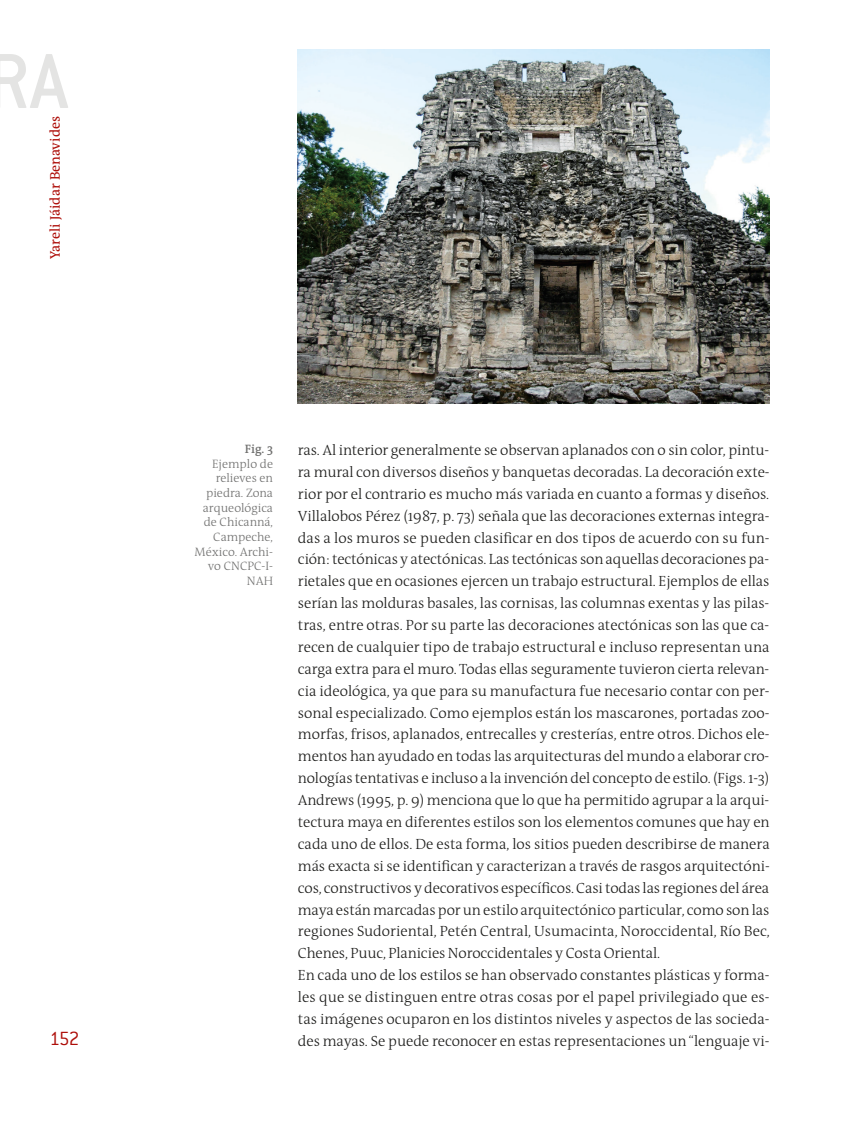
<style>
.page{position:relative;width:844px;height:1141px;background:#fff}
.page>*{position:absolute;margin:0;border:0;box-sizing:border-box;transform-origin:0 0}
.t1{font:500 85.58px "Conduit ITC";color:#e4e4e3}
.t2{font:300 21px "Conduit ITC";color:#ae0f0a}
.t3{font:300 14.88px/21.9px "The Antiqua B3";letter-spacing:-.005em;color:#1d1d1b}
.t4{font:14px "The Antiqua B5";color:#ae0f0a}
.t5{font:300 12.25px/14.7px "The Antiqua B3";color:#70706f;text-align:right}
.t6{font:600 12.25px "The Antiqua B6";color:#70706f}
</style>
<div class="page">
<img style="left:298px;top:50px;width:471px;height:353px">
<h1 class="t1" style="left:-14px;top:33px;width:84px">RA</h1>
<p class="t4" style="left:48px;top:259px;width:144px;rotate:-90deg">Yareli Jáidar Benavides</p>
<h2 class="t2" style="left:50px;top:1027px;width:31px">152</h2>
<p class="t6" style="left:245px;top:442px;width:30px">Fig. 3</p>
<p class="t5" style="left:194px;top:457px;width:80px">Ejemplo de relieves en piedra. Zona arqueológica de Chicanná,<br>Campeche,<br>México. Archi&shy;vo CNCPC-I-<br>NAH</p>
<p class="t3" style="left:298px;top:440px;width:473px">ras. Al interior generalmente se observan aplanados con o sin color, pintu&shy;ra mural con diversos diseños y banquetas decoradas. La decoración exte&shy;rior por el contrario es mucho más variada en cuanto a formas y diseños.<br>Villalobos Pérez (1987, p. 73) señala que las decoraciones externas integra&shy;das a los muros se pueden clasificar en dos tipos de acuerdo con su fun&shy;ción: tectónicas y atectónicas. Las tectónicas son aquellas decoraciones pa&shy;rietales que en ocasiones ejercen un trabajo estructural. Ejemplos de ellas serían las molduras basales, las cornisas, las columnas exentas y las pilas&shy;tras, entre otras. Por su parte las decoraciones atectónicas son las que ca&shy;recen de cualquier tipo de trabajo estructural e incluso representan una carga extra para el muro. Todas ellas seguramente tuvieron cierta relevan&shy;cia ideológica, ya que para su manufactura fue necesario contar con per&shy;sonal especializado. Como ejemplos están los mascarones, portadas zoo&shy;morfas, frisos, aplanados, entrecalles y cresterías, entre otros. Dichos ele&shy;mentos han ayudado en todas las arquitecturas del mundo a elaborar cro&shy;nologías tentativas e incluso a la invención del concepto de estilo. (Figs. 1-3)<br>Andrews (1995, p. 9) menciona que lo que ha permitido agrupar a la arqui&shy;tectura maya en diferentes estilos son los elementos comunes que hay en cada uno de ellos. De esta forma, los sitios pueden describirse de manera más exacta si se identifican y caracterizan a través de rasgos arquitectóni&shy;cos, constructivos y decorativos específicos. Casi todas las regiones del área maya están marcadas por un estilo arquitectónico particular, como son las regiones Sudoriental, Petén Central, Usumacinta, Noroccidental, Río Bec, Chenes, Puuc, Planicies Noroccidentales y Costa Oriental.<br>En cada uno de los estilos se han observado constantes plásticas y forma&shy;les que se distinguen entre otras cosas por el papel privilegiado que es&shy;tas imágenes ocuparon en los distintos niveles y aspectos de las socieda&shy;des mayas. Se puede reconocer en estas representaciones un “lenguaje vi-</p>
</div>
